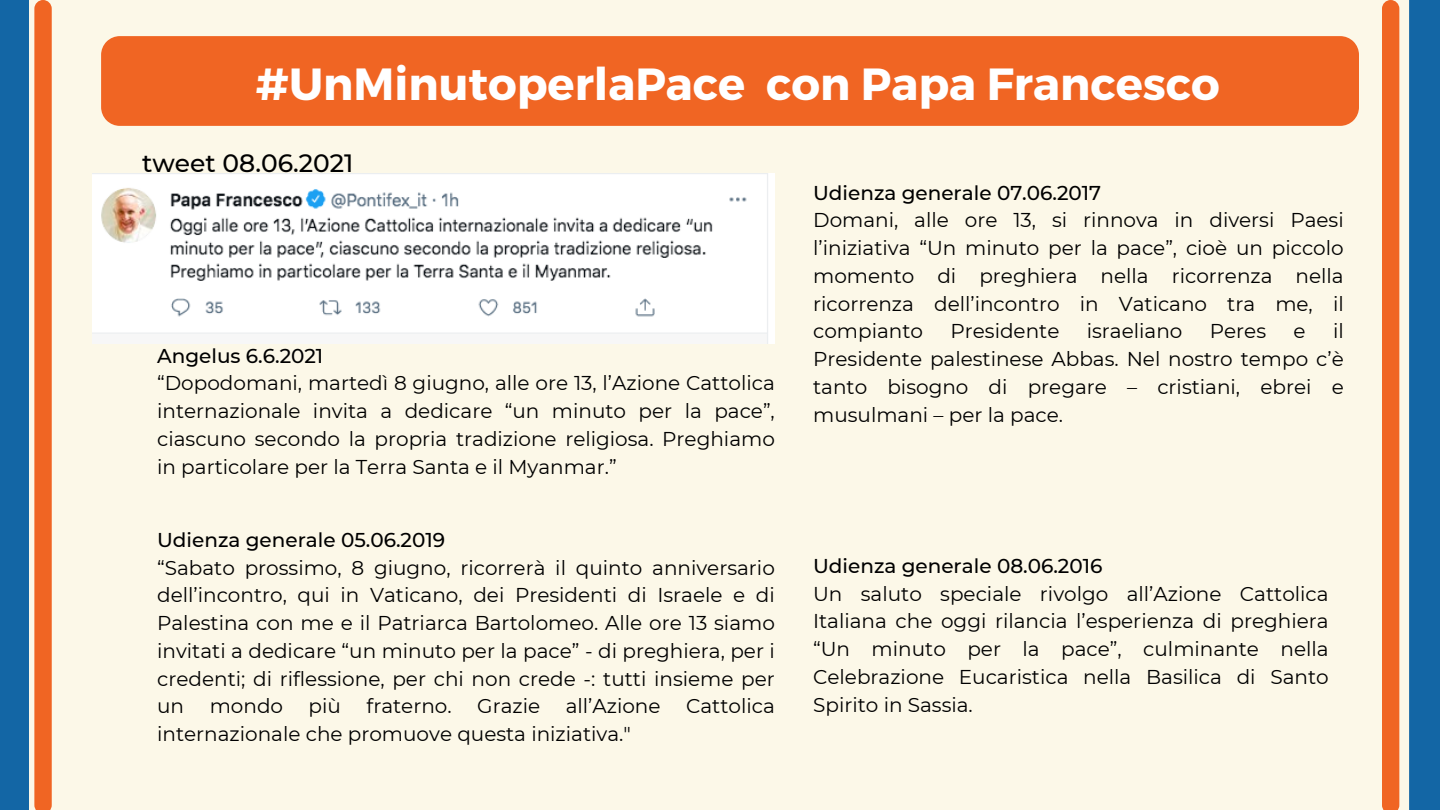
<style>
.page{position:relative;width:1440px;height:810px;background:#fcf8e8}
.page>*{position:absolute;margin:0;border:0;box-sizing:border-box;transform-origin:0 0}
.t1{font:700 45px "Montserrat";color:#fff}
.t2{font:500 25px "Montserrat";color:#000}
.t3{font:20px/27.8px "Montserrat";color:#000;text-align:justify}
.t4{font:500 20px "Montserrat";color:#000}
</style>
<div class="page">
<svg style="left:34px;top:0;width:18px;height:810px;background:#f06e2f"></svg>
<div style="left:1382px;top:0;width:17px;height:810px;background:#f06523"></div>
<div style="left:0;top:0;width:29px;height:810px;background:#1366a5"></div>
<div style="left:1409px;top:0;width:31px;height:810px;background:#1366a5"></div>
<div style="left:101px;top:36px;width:1258px;height:90px;background:#f06523"></div>
<img style="left:92px;top:173px;width:683px;height:171px">
<h2 class="t1" style="left:256px;top:55px;width:965px">#UnMinutoperlaPace con Papa Francesco</h2>
<p class="t2" style="left:142px;top:148px;width:213px">tweet 08.06.2021</p>
<p class="t4" style="left:157px;top:343px;width:168px">Angelus 6.6.2021</p>
<p class="t3" style="left:157px;top:369px;width:619px">“Dopodomani, martedì 8 giugno, alle ore 13, l’Azione Cattolica internazionale invita a dedicare “un minuto per la pace”, ciascuno secondo la propria tradizione religiosa. Preghiamo in particolare per la Terra Santa e il Myanmar.”</p>
<p class="t4" style="left:157px;top:528px;width:289px">Udienza generale 05.06.2019</p>
<p class="t3" style="left:157px;top:554px;width:619px">“Sabato prossimo, 8 giugno, ricorrerà il quinto anniversario dell’incontro, qui in Vaticano, dei Presidenti di Israele e di Palestina con me e il Patriarca Bartolomeo. Alle ore 13 siamo invitati a dedicare “un minuto per la pace” - di preghiera, per i credenti; di riflessione, per chi non crede -: tutti insieme per un</p>
<p class="t3" style="left:210px;top:692px;width:75px">mondo</p>
<p class="t3" style="left:309px;top:692px;width:34px">più</p>
<p class="t3" style="left:367px;top:692px;width:87px">fraterno.</p>
<p class="t3" style="left:477px;top:692px;width:64px">Grazie</p>
<p class="t3" style="left:566px;top:692px;width:96px">all’Azione</p>
<p class="t3" style="left:686px;top:692px;width:90px">Cattolica</p>
<p class="t3" style="left:157px;top:720px;width:475px">internazionale che promuove questa iniziativa."</p>
<p class="t4" style="left:813px;top:180px;width:290px">Udienza generale 07.06.2017</p>
<p class="t3" style="left:813px;top:206px;width:532px">Domani, alle ore 13, si rinnova in diversi Paesi l’iniziativa “Un minuto per la pace”, cioè un piccolo momento di preghiera nella ricorrenza nella ricorrenza dell’incontro in Vaticano tra me, il compianto</p>
<p class="t3" style="left:813px;top:317px;width:532px;text-indent:520px">il Presidente palestinese Abbas. Nel nostro tempo c’è tanto bisogno di pregare – cristiani, ebrei e musulmani – per la pace.</p>
<p class="t3" style="left:950px;top:317px;width:110px">Presidente</p>
<p class="t3" style="left:1087px;top:317px;width:97px">israeliano</p>
<p class="t3" style="left:1210px;top:317px;width:58px">Peres</p>
<p class="t3" style="left:1294px;top:317px;width:14px">e</p>
<p class="t4" style="left:813px;top:554px;width:291px">Udienza generale 08.06.2016</p>
<p class="t3" style="left:813px;top:580px;width:517px">Un saluto speciale rivolgo all’Azione Cattolica Italiana che oggi rilancia l’esperienza di preghiera “Un minuto per la pace”, culminante nella Celebrazione Eucaristica nella Basilica di Santo Spirito in Sassia.</p>
</div>
